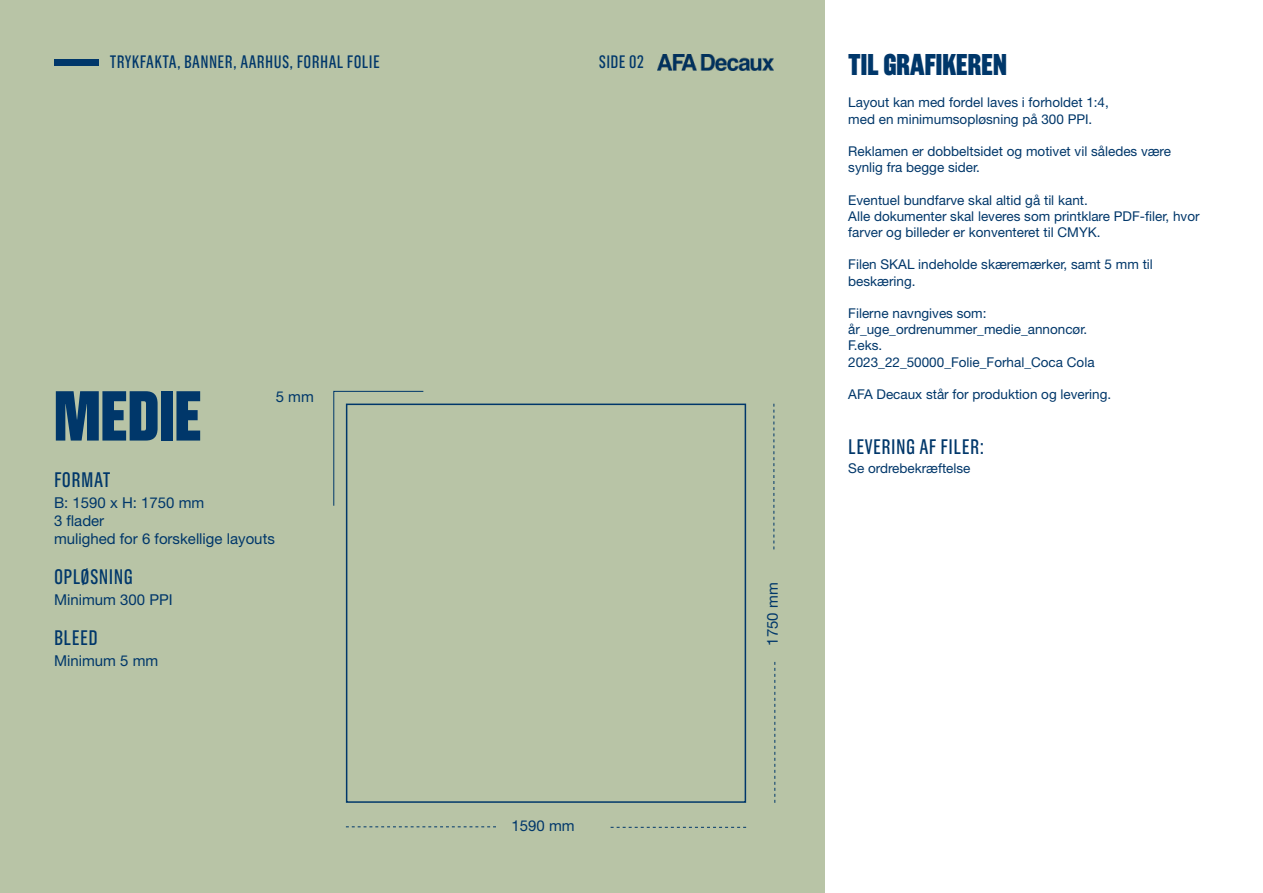
<style>
.page{position:relative;width:1263px;height:893px;background:#fff}
.page>*{position:absolute;margin:0;border:0;box-sizing:border-box;transform-origin:0 0}
.t1{font:900 70.5px "Grotzec Cond";color:#00376a}
.t2{font:900 30px "Grotzec Cond";color:#00376a}
.t3{font:21px "Grotzec Cond";letter-spacing:.02em;color:#00376a}
.t4{font:18px "Grotzec Cond";letter-spacing:.02em;color:#00376a}
.t5{font:15px/18px "Helvetica Neue LT Std";color:#00376a}
.t6{font:13.5px/16.2px "Helvetica Neue LT Std";color:#00376a}
</style>
<div class="page">
<div style="left:0;top:0;width:825px;height:893px;background:#b8c4a6"></div>
<img style="left:657px;top:54px;width:116px;height:17px">
<div style="left:54px;top:60px;width:44px;height:6px;background:#00376a"></div>
<div style="left:346px;top:404px;width:400px;height:399px;border:2px solid #00376a"></div>
<svg style="left:346px;top:826px;width:150px;height:1px"></svg>
<svg style="left:611px;top:827px;width:135px;height:1px"></svg>
<svg style="left:774px;top:662px;width:1px;height:141px"></svg>
<svg style="left:773px;top:404px;width:1px;height:145px"></svg>
<svg style="left:333px;top:391px;width:91px;height:115px"></svg>
<h3 class="t4" style="left:110px;top:52px;width:271px">TRYKFAKTA, BANNER, AARHUS, FORHAL FOLIE</h3>
<h3 class="t4" style="left:599px;top:52px;width:47px">SIDE 02</h3>
<h1 class="t1" style="left:54px;top:374px;width:149px">MEDIE</h1>
<p class="t5" style="left:276px;top:387px;width:40px">5 mm</p>
<h3 class="t3" style="left:54px;top:468px;width:58px">FORMAT</h3>
<p class="t5" style="left:54px;top:493px;width:222px">B: 1590 x H: 1750 mm<br>3 flader<br>mulighed for 6 forskellige layouts</p>
<h3 class="t3" style="left:54px;top:565px;width:81px">OPLØSNING</h3>
<p class="t5" style="left:54px;top:590px;width:120px">Minimum 300 PPI</p>
<h3 class="t3" style="left:54px;top:626px;width:45px">BLEED</h3>
<p class="t5" style="left:54px;top:652px;width:106px">Minimum 5 mm</p>
<p class="t5" style="left:511px;top:816px;width:65px">1590 mm</p>
<p class="t5" style="left:763px;top:646px;width:65px;rotate:-90deg">1750 mm</p>
<h2 class="t2" style="left:848px;top:47px;width:160px">TIL GRAFIKEREN</h2>
<p class="t6" style="left:848px;top:94px;width:262px">Layout kan med fordel laves i forholdet 1:4, med en minimumsopløsning på 300 PPI.</p>
<p class="t6" style="left:848px;top:143px;width:324px">Reklamen er dobbeltsidet og motivet vil således være synlig fra begge sider.</p>
<p class="t6" style="left:848px;top:191px;width:353px">Eventuel bundfarve skal altid gå til kant.<br>Alle dokumenter skal leveres som printklare PDF-filer, hvor farver og billeder er konventeret til CMYK.</p>
<p class="t6" style="left:848px;top:256px;width:306px">Filen SKAL indeholde skæremærker, samt 5 mm til beskæring.</p>
<p class="t6" style="left:848px;top:305px;width:248px">Filerne navngives som: år_uge_ordrenummer_medie_annoncør.<br>F.eks.<br>2023_22_50000_Folie_Forhal_Coca Cola</p>
<p class="t6" style="left:848px;top:386px;width:265px">AFA Decaux står for produktion og levering.</p>
<h3 class="t3" style="left:848px;top:434px;width:137px">LEVERING AF FILER:</h3>
<p class="t6" style="left:848px;top:460px;width:124px">Se ordrebekræftelse</p>
</div>
